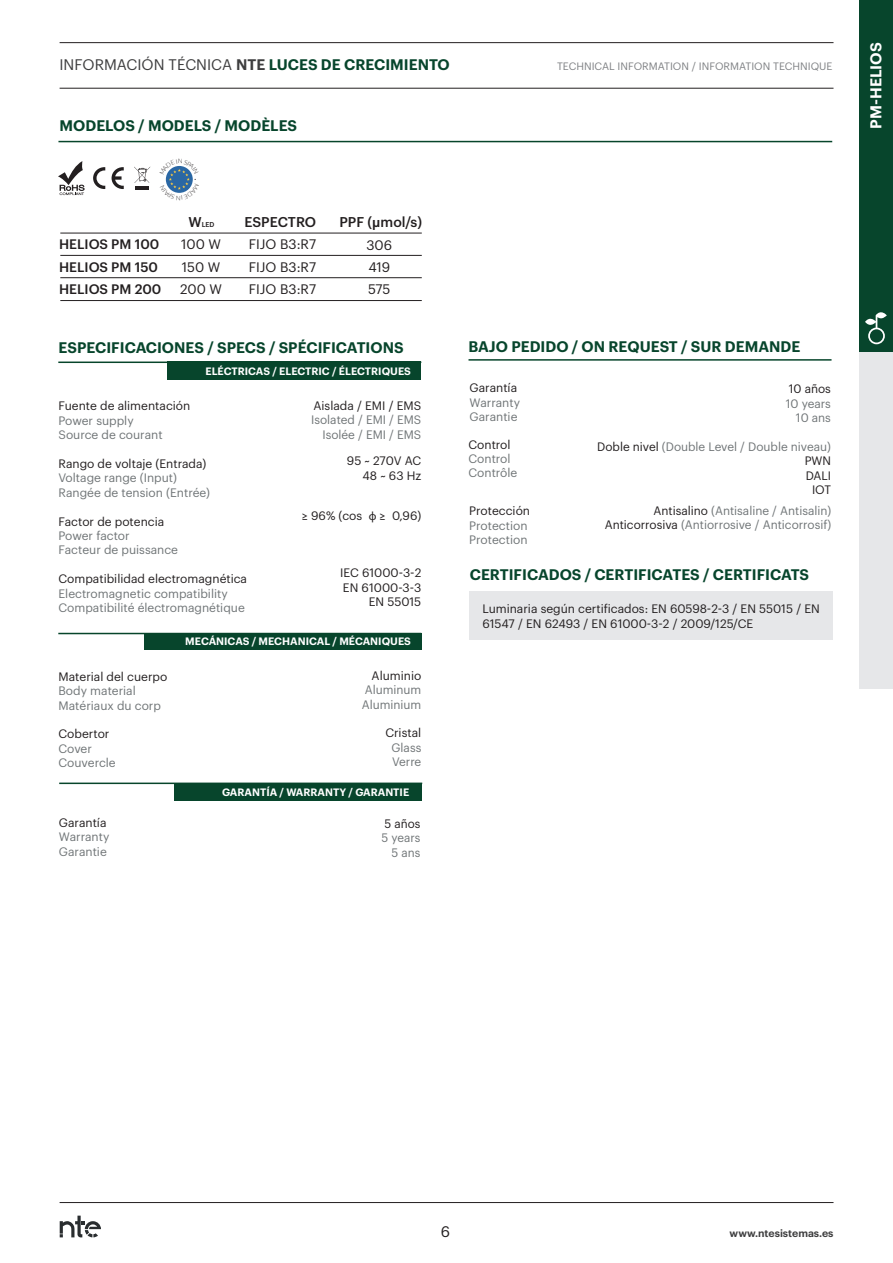
<style>
.page{position:relative;width:893px;height:1263px;background:#fff}
.page>*{position:absolute;margin:0;border:0;box-sizing:border-box;transform-origin:0 0}
.t1{font:600 15.45px "Graphik";color:#fff}
.t2{font:600 15px "Graphik";color:#07452c}
.t3{font:15px "Graphik";color:#3e3e3f}
.t4{font:15px "Graphik";color:#231f20}
.t5{font:500 13.95px "Graphik";color:#231f20}
.t6{font:13.5px/22.4px "Graphik";color:#231f20}
.t7{font:500 13.5px/22.4px "Graphik";color:#231f20}
.t8{font:12px/14.4px "Graphik";color:#707577}
.t9{font:12px/14.4px "Graphik";color:#231f20;text-align:right}
.t10{font:600 10.5px "Graphik";color:#fff}
.t11{font:10.5px "Graphik";color:#808285}
.t12{font:600 10.5px "Graphik";color:#3e3e3f}
.t13{font:500 6.9px "Graphik";color:#231f20}
.s1{font-weight:600}
.s2{font-weight:600;color:#07452c}
.s3{font-size:13.95px}
.s4{font-family:"Univers LT Std";font-weight:700}
.s5{font-family:"Myriad Pro"}
.s6{color:#231f20}
</style>
<div class="page">
<svg style="left:60px;top:1215px;width:41px;height:22px"></svg>
<hr style="left:60px;top:1202px;width:773px;height:1px;background:#231f20">
<hr style="left:60px;top:42px;width:773px;height:1px;background:#231f20">
<hr style="left:60px;top:88px;width:773px;height:1px;background:#231f20">
<div style="left:859px;top:337px;width:34px;height:352px;background:#e6e7e9"></div>
<div style="left:859px;top:0;width:34px;height:351px;background:#07452c"></div>
<svg style="left:865px;top:312px;width:22px;height:32px"></svg>
<hr style="left:58px;top:141px;width:774px;height:1px;background:#07452b">
<svg style="left:93px;top:167px;width:12px;height:22px"></svg>
<svg style="left:112px;top:167px;width:12px;height:22px"></svg>
<svg style="left:58px;top:161px;width:27px;height:34px"></svg>
<svg style="left:134px;top:167px;width:16px;height:16px"></svg>
<hr style="left:135px;top:186px;width:14px;height:4px;background:#231f20">
<div style="left:167px;top:362px;width:254px;height:18px;background:#07452c"></div>
<div style="left:144px;top:633px;width:277px;height:17px;background:#07452c"></div>
<div style="left:470px;top:591px;width:363px;height:49px;background:#e6e7e9"></div>
<hr style="left:58px;top:361px;width:363px;height:2px;background:#07452b">
<hr style="left:58px;top:633px;width:363px;height:1px;background:#07452b">
<hr style="left:468px;top:359px;width:363px;height:2px;background:#07452b">
<div style="left:174px;top:783px;width:248px;height:18px;background:#07452c"></div>
<hr style="left:59px;top:782px;width:363px;height:2px;background:#07452b">
<hr style="left:60px;top:233px;width:362px;height:1px;background:#231f20">
<hr style="left:60px;top:255px;width:362px;height:1px;background:#231f20">
<hr style="left:60px;top:277px;width:362px;height:1px;background:#231f20">
<hr style="left:60px;top:300px;width:362px;height:1px;background:#231f20">
<svg style="left:165px;top:166px;width:31px;height:27px"></svg>
<p class="t3" style="left:59px;top:54px;width:392px">INFORMACIÓN TÉCNICA <span class="s1">NTE</span> <span class="s2">LUCES DE CRECIMIENTO</span></p>
<p class="t11" style="left:557px;top:58px;width:277px">TECHNICAL INFORMATION / INFORMATION TECHNIQUE</p>
<p class="t2" style="left:60px;top:114px;width:239px">MODELOS / MODELS / MODÈLES</p>
<p class="t13" style="left:188px;top:219px;width:28px"><span class="s3">W</span>LED</p>
<p class="t5" style="left:244px;top:211px;width:73px">ESPECTRO</p>
<p class="t5" style="left:339px;top:211px;width:84px">PPF (<span class="s4">µ</span>mol/s)</p>
<p class="t7" style="left:59px;top:232px;width:104px">HELIOS PM 100<br>HELIOS PM 150<br>HELIOS PM 200</p>
<p class="t6" style="left:180px;top:232px;width:43px">100 W<br>150 W<br>200 W</p>
<p class="t6" style="left:249px;top:232px;width:69px;text-align:justify">FIJO B3:R7<br>FIJO B3:R7<br>FIJO B3:R7</p>
<p class="t6" style="left:366px;top:232px;width:27px">306<br>419<br>575</p>
<p class="t2" style="left:59px;top:336px;width:347px">ESPECIFICACIONES / SPECS / SPÉCIFICATIONS</p>
<p class="t10" style="left:206px;top:363px;width:207px">ELÉCTRICAS / ELECTRIC / ÉLECTRIQUES</p>
<p class="t9" style="left:59px;top:398px;width:133px">Fuente de alimentación</p>
<p class="t8" style="left:59px;top:412px;width:106px">Power supply<br>Source de courant</p>
<p class="t9" style="left:59px;top:455px;width:149px">Rango de voltaje (Entrada)</p>
<p class="t8" style="left:59px;top:470px;width:153px">Voltage range (Input)<br>Rangée de tension (Entrée)</p>
<p class="t9" style="left:59px;top:513px;width:107px">Factor de potencia</p>
<p class="t8" style="left:59px;top:527px;width:121px">Power factor<br>Facteur de puissance</p>
<p class="t9" style="left:59px;top:571px;width:190px">Compatibilidad electromagnética</p>
<p class="t8" style="left:59px;top:585px;width:188px">Electromagnetic compatibility<br>Compatibilité électromagnétique</p>
<p class="t9" style="left:313px;top:397px;width:109px">Aislada / EMI / EMS</p>
<p class="t8" style="left:311px;top:412px;width:112px;text-align:right">Isolated / EMI / EMS<br>Isolée / EMI / EMS</p>
<p class="t9" style="left:347px;top:453px;width:76px">95 ~ 270V AC<br>48 ~ 63 Hz</p>
<p class="t9" style="left:302px;top:508px;width:121px">≥ 96% (cos <span class="s5">ф</span> ≥ 0,96)</p>
<p class="t9" style="left:340px;top:565px;width:83px">IEC 61000-3-2<br>EN 61000-3-3<br>EN 55015</p>
<p class="t9" style="left:59px;top:668px;width:110px">Material del cuerpo</p>
<p class="t8" style="left:59px;top:683px;width:104px">Body material<br>Matériaux du corp</p>
<p class="t9" style="left:59px;top:726px;width:52px">Cobertor</p>
<p class="t8" style="left:59px;top:740px;width:59px">Cover<br>Couvercle</p>
<p class="t9" style="left:59px;top:814px;width:49px">Garantía</p>
<p class="t8" style="left:59px;top:829px;width:52px">Warranty<br>Garantie</p>
<p class="t10" style="left:185px;top:633px;width:227px">MECÁNICAS / MECHANICAL / MÉCANIQUES</p>
<p class="t9" style="left:372px;top:667px;width:51px">Aluminio</p>
<p class="t8" style="left:362px;top:682px;width:61px">Aluminum<br>Aluminium</p>
<p class="t9" style="left:385px;top:725px;width:37px">Cristal</p>
<p class="t8" style="left:391px;top:739px;width:31px">Glass<br>Verre</p>
<p class="t10" style="left:222px;top:784px;width:189px">GARANTÍA / WARRANTY / GARANTIE</p>
<p class="t9" style="left:384px;top:815px;width:37px">5 años</p>
<p class="t8" style="left:381px;top:830px;width:40px;text-align:right">5 years<br>5 ans</p>
<p class="t2" style="left:468px;top:335px;width:333px">BAJO PEDIDO / ON REQUEST / SUR DEMANDE</p>
<p class="t9" style="left:470px;top:380px;width:49px">Garantía</p>
<p class="t8" style="left:470px;top:394px;width:52px">Warranty<br>Garantie</p>
<p class="t9" style="left:468px;top:436px;width:44px">Control</p>
<p class="t8" style="left:468px;top:450px;width:50px">Control<br>Contrôle</p>
<p class="t9" style="left:469px;top:503px;width:62px">Protección</p>
<p class="t8" style="left:469px;top:517px;width:60px">Protection<br>Protection</p>
<p class="t9" style="left:789px;top:381px;width:44px">10 años</p>
<p class="t8" style="left:786px;top:395px;width:47px;text-align:right">10 years<br>10 ans</p>
<p class="t8" style="left:597px;top:438px;width:235px;text-align:right"><span class="s6">Doble nivel</span> (Double Level / Double niveau)<br><span class="s6">PWN<br>DALI<br>IOT</span></p>
<p class="t8" style="left:605px;top:502px;width:228px;text-align:right"><span class="s6">Antisalino</span> (Antisaline / Antisalin)<br><span class="s6">Anticorrosiva</span> (Antiorrosive / Anticorrosif)</p>
<p class="t2" style="left:470px;top:563px;width:341px">CERTIFICADOS / CERTIFICATES / CERTIFICATS</p>
<p class="t9" style="left:482px;top:601px;width:339px;text-align:left">Luminaria según certificados: EN 60598-2-3 / EN 55015 / EN<br>61547 / EN 62493 / EN 61000-3-2 / 2009/125/CE</p>
<p class="t1" style="left:864px;top:129px;width:88px;rotate:-90deg">PM-HELIOS</p>
<p class="t4" style="left:441px;top:1220px;width:11px">6</p>
<p class="t12" style="left:730px;top:1225px;width:105px">www.ntesistemas.es</p>
</div>
